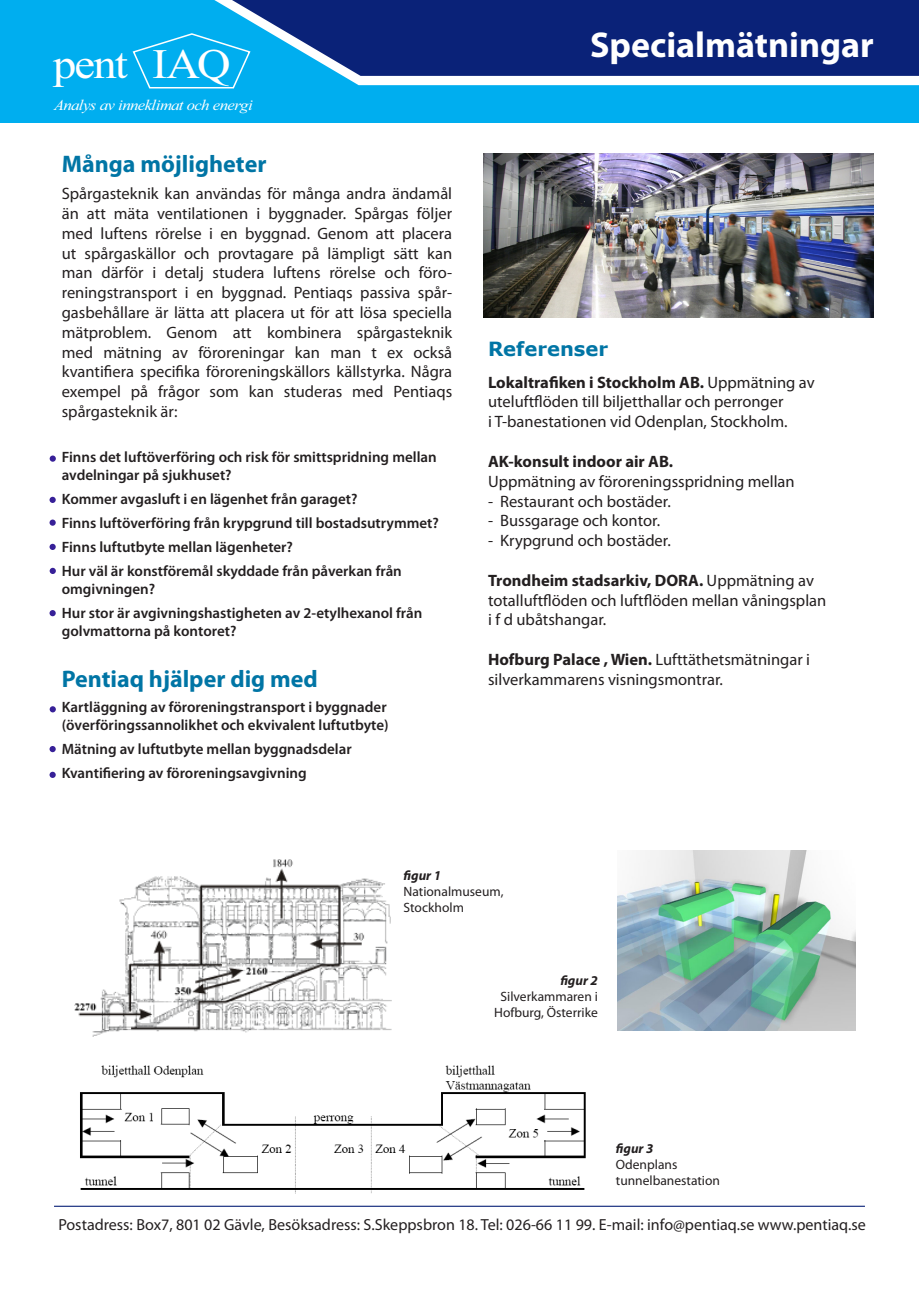
<style>
.page{position:relative;width:919px;height:1289px;background:#fff}
.page>*{position:absolute;margin:0;border:0;box-sizing:border-box;transform-origin:0 0}
.t1{font:42px "Times New Roman";letter-spacing:-.04em;color:#fff;scale:1.11 1}
.t2{font:700 36px "Myriad Pro";color:#fff}
.t3{font:700 24px "Myriad Pro";color:#0075a5}
.t4{font:700 19.5px "Verdana";color:#0075a5}
.t5{font:16.5px/19.8px "Myriad Pro";color:#231f20;text-align:justify}
.t6{font:700 16.5px "Myriad Pro";color:#231f20}
.t7{font:16.05px "Myriad Pro";color:#231f20}
.t8{font:600 15px "Myriad Pro";color:#231f20}
.t9{font:italic 15px "Times New Roman";letter-spacing:-.035em;color:#fff;scale:1.11 1}
.t10{font:13.5px/16.2px "Myriad Pro";color:#231f20}
.t11{font:italic 700 13.5px "Myriad Pro";color:#231f20}
.s1{font-weight:400}
.s2{font-weight:700}
</style>
<div class="page">
<div style="left:0;top:0;width:918px;height:122px;background:#00aeef"></div>
<svg style="left:214px;top:0;width:704px;height:85px;fill:#fff"></svg>
<svg style="left:232px;top:0;width:686px;height:76px;fill:#0a2278"></svg>
<svg style="left:50px;top:497px;width:6px;height:6px"></svg>
<svg style="left:50px;top:455px;width:6px;height:6px"></svg>
<svg style="left:50px;top:544px;width:6px;height:6px"></svg>
<svg style="left:50px;top:519px;width:6px;height:6px"></svg>
<svg style="left:50px;top:568px;width:6px;height:6px"></svg>
<img style="left:483px;top:153px;width:390px;height:165px">
<hr style="left:54px;top:1205px;width:810px;height:1px;background:#0a2278">
<svg style="left:50px;top:610px;width:6px;height:6px"></svg>
<svg style="left:50px;top:746px;width:6px;height:6px"></svg>
<svg style="left:50px;top:706px;width:6px;height:6px"></svg>
<div style="left:50px;top:771px;width:6px;height:7px;background:#372098;border-radius:50%"></div>
<img style="left:80px;top:1065px;width:506px;height:129px">
<img style="left:617px;top:850px;width:238px;height:180px">
<img style="left:75px;top:859px;width:316px;height:177px">
<svg style="left:132px;top:33px;width:119px;height:56px"></svg>
<p class="t1" style="left:53px;top:36px;width:161px">pent IAQ</p>
<p class="t9" style="left:54px;top:95px;width:180px">Analys av inneklimat och energi</p>
<p class="t3" style="left:62px;top:149px;width:206px">Många möjligheter</p>
<p class="t5" style="left:62px;top:183px;width:392px">Spårgasteknik kan användas för många andra ändamål än att mäta ventilationen i byggnader. Spårgas följer med luftens rörelse i en byggnad. Genom att placera ut spårgaskällor och provtagare på lämpligt sätt kan man därför i detalj studera luftens rörelse och föro&shy;reningstransport i en byggnad. Pentiaqs passiva spår&shy;gasbehållare är lätta att placera ut för att lösa speciella mätproblem. Genom att kombinera spårgasteknik med mätning av föroreningar kan man t ex också kvantifiera specifika föroreningskällors källstyrka. Några exempel på frågor som kan studeras med Pentiaqs spårgasteknik är:</p>
<p class="t8" style="left:62px;top:447px;width:376px">Finns det luftöverföring och risk för smittspridning mellan</p>
<p class="t8" style="left:62px;top:465px;width:171px">avdelningar på sjukhuset?</p>
<p class="t8" style="left:62px;top:489px;width:297px">Kommer avgasluft i en lägenhet från garaget?</p>
<p class="t8" style="left:62px;top:513px;width:378px">Finns luftöverföring från krypgrund till bostadsutrymmet?</p>
<p class="t8" style="left:62px;top:537px;width:233px">Finns luftutbyte mellan lägenheter?</p>
<p class="t8" style="left:62px;top:561px;width:341px">Hur väl är konstföremål skyddade från påverkan från</p>
<p class="t8" style="left:62px;top:579px;width:95px">omgivningen?</p>
<p class="t8" style="left:62px;top:603px;width:362px">Hur stor är avgivningshastigheten av 2-etylhexanol från</p>
<p class="t8" style="left:62px;top:621px;width:176px">golvmattorna på kontoret?</p>
<p class="t3" style="left:62px;top:663px;width:257px">Pentiaq hjälper dig med</p>
<p class="t8" style="left:62px;top:697px;width:326px">Kartläggning av föroreningstransport i byggnader</p>
<p class="t8" style="left:62px;top:715px;width:328px">(överföringssannolikhet och ekvivalent luftutbyte)</p>
<p class="t8" style="left:62px;top:739px;width:291px">Mätning av luftutbyte mellan byggnadsdelar</p>
<p class="t8" style="left:62px;top:763px;width:246px">Kvantifiering av föroreningsavgivning</p>
<p class="t2" style="left:590px;top:21px;width:285px">Specialmätningar</p>
<p class="t4" style="left:488px;top:337px;width:122px">Referenser</p>
<p class="t6" style="left:488px;top:371px;width:328px">Lokaltrafiken i Stockholm AB. <span class="s1">Uppmätning av</span></p>
<p class="t5" style="left:488px;top:392px;width:297px">uteluftflöden till biljetthallar och perronger</p>
<p class="t5" style="left:488px;top:411px;width:301px">i T-banestationen vid Odenplan, Stockholm.</p>
<p class="t6" style="left:488px;top:450px;width:186px">AK-konsult indoor air AB.</p>
<p class="t5" style="left:488px;top:471px;width:308px">Uppmätning av föroreningsspridning mellan</p>
<p class="t5" style="left:488px;top:491px;width:184px">- Restaurant och bostäder.</p>
<p class="t5" style="left:488px;top:510px;width:173px">- Bussgarage och kontor.</p>
<p class="t5" style="left:488px;top:530px;width:184px">- Krypgrund och bostäder.</p>
<p class="t6" style="left:488px;top:569px;width:327px">Trondheim stadsarkiv, DORA. <span class="s1">Uppmätning av</span></p>
<p class="t5" style="left:488px;top:590px;width:340px">totalluftflöden och luftflöden mellan våningsplan</p>
<p class="t5" style="left:488px;top:609px;width:120px">i f d ubåtshangar.</p>
<p class="t5" style="left:488px;top:649px;width:323px"><span class="s2">Hofburg Palace , Wien.</span> Lufttäthetsmätningar i</p>
<p class="t5" style="left:488px;top:669px;width:236px">silverkammarens visningsmontrar.</p>
<p class="t11" style="left:403px;top:866px;width:39px">figur 1</p>
<p class="t10" style="left:403px;top:882px;width:101px">Nationalmuseum,<br>Stockholm</p>
<p class="t11" style="left:560px;top:971px;width:39px">figur 2</p>
<p class="t10" style="left:494px;top:988px;width:105px;text-align:center">Silverkammaren i<br>Hofburg, Österrike</p>
<p class="t11" style="left:615px;top:1139px;width:39px">figur 3</p>
<p class="t10" style="left:615px;top:1156px;width:63px">Odenplans</p>
<p class="t10" style="left:615px;top:1172px;width:106px">tunnelbanestation</p>
<p class="t7" style="left:58px;top:1214px;width:809px">Postadress: Box7, 801 02 Gävle, Besöksadress: S.Skeppsbron 18. Tel: 026-66 11 99. E-mail: info@pentiaq.se www.pentiaq.se</p>
</div>
